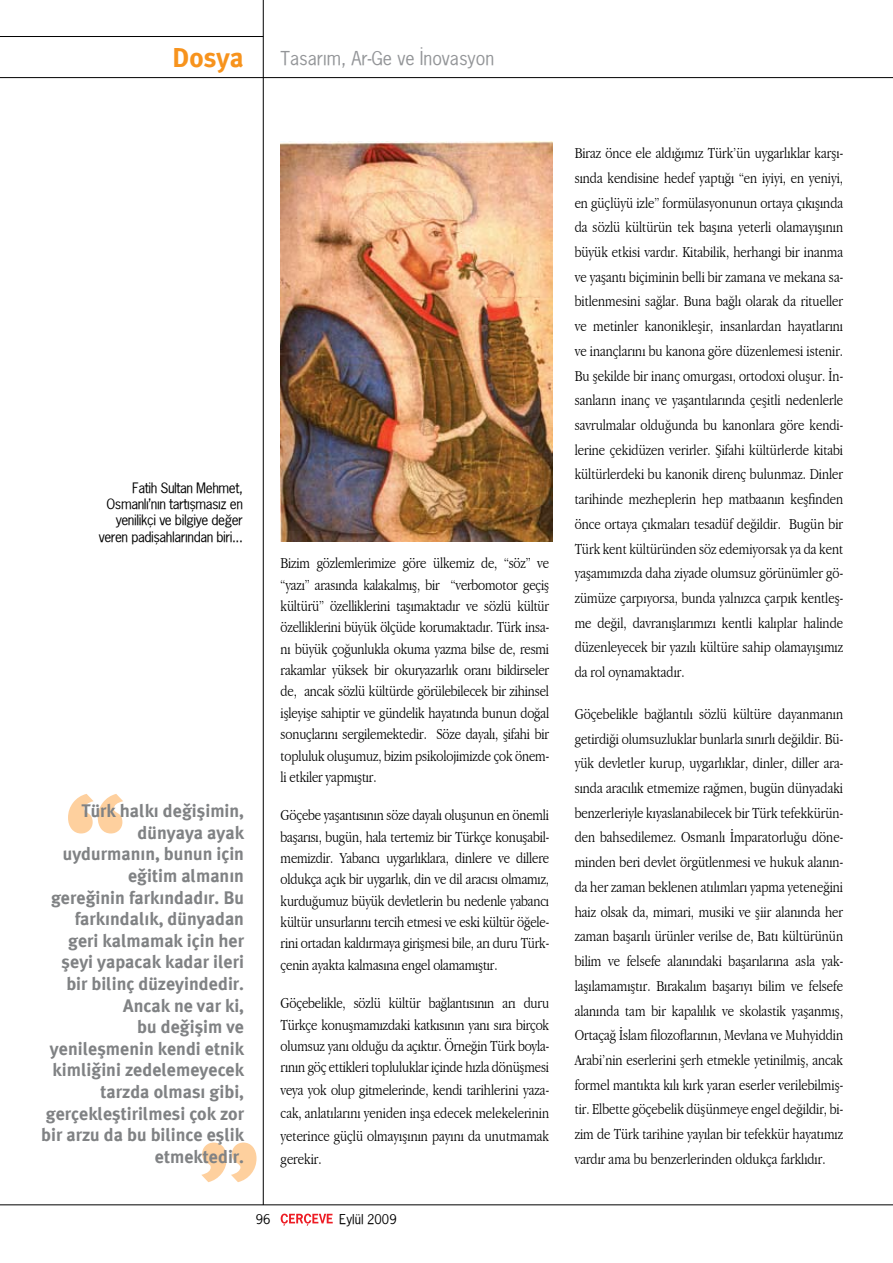
<style>
.page{position:relative;width:893px;height:1263px;background:#fff}
.page>*{position:absolute;margin:0;border:0;box-sizing:border-box;transform-origin:0 0}
.t1{font:700 27px "Sumerbank";color:#f7931d}
.t2{font:700 18px/21.6px "Sumerbank";color:#808284;text-align:right}
.t3{font:18px "News Gothic";color:#939598}
.t4{font:300 condensed 15.75px/24.8px "Garamond";letter-spacing:-.005em;color:#000;text-align:justify}
.t5{font:13.5px/16.2px "News Gothic";letter-spacing:-.03em;color:#000;text-align:right}
.t6{font:12.75px "News Gothic";color:#000}
</style>
<div class="page">
<hr style="left:263px;top:0;width:1px;height:1205px;background:#000">
<svg style="left:281px;top:1213px;width:52px;height:13px"></svg>
<hr style="left:0;top:1204px;width:893px;height:1px;background:#000">
<hr style="left:0;top:77px;width:893px;height:1px;background:#000">
<hr style="left:0;top:36px;width:263px;height:1px;background:#000">
<svg style="left:68px;top:794px;width:55px;height:39px"></svg>
<svg style="left:201px;top:1142px;width:56px;height:40px"></svg>
<img style="left:281px;top:141px;width:272px;height:401px">
<h1 class="t1" style="left:172px;top:42px;width:73px">Dosya</h1>
<p class="t3" style="left:281px;top:47px;width:215px">Tasarım, Ar-Ge ve İnovasyon</p>
<p class="t5" style="left:99px;top:479px;width:146px">Fatih Sultan Mehmet,<br>Osmanlı’nın tartışmasız en yenilikçi ve bilgiye değer veren padişahlarından biri...</p>
<p class="t2" style="left:41px;top:800px;width:204px">Türk halkı değişimin, dünyaya ayak uydurmanın, bunun için eğitim almanın<br>gereğinin farkındadır. Bu farkındalık, dünyadan geri kalmamak için her şeyi yapacak kadar ileri bir bilinç düzeyindedir.<br>Ancak ne var ki,<br>bu değişim ve yenileşmenin kendi etnik kimliğini zedelemeyecek tarzda olması gibi, gerçekleştirilmesi çok zor bir arzu da bu bilince eşlik etmektedir.</p>
<p class="t4" style="left:281px;top:552px;width:270px;line-height:21.3px">Bizim gözlemlerimize göre ülkemiz de, “söz” ve “yazı” arasında kalakalmış, bir “verbomotor geçiş kültürü” özelliklerini taşımaktadır ve sözlü kültür özelliklerini büyük ölçüde korumaktadır. Türk insa&shy;nı büyük çoğunlukla okuma yazma bilse de, resmi rakamlar yüksek bir okuryazarlık oranı bildirseler de, ancak sözlü kültürde görülebilecek bir zihinsel işleyişe sahiptir ve gündelik hayatında bunun doğal sonuçlarını sergilemektedir. Söze dayalı, şifahi bir topluluk oluşumuz, bizim psikolojimizde çok önem&shy;li etkiler yapmıştır.</p>
<p class="t4" style="left:281px;top:804px;width:270px;line-height:21.3px">Göçebe yaşantısının söze dayalı oluşunun en önemli başarısı, bugün, hala tertemiz bir Türkçe konuşabil&shy;memizdir. Yabancı uygarlıklara, dinlere ve dillere oldukça açık bir uygarlık, din ve dil aracısı olmamız, kurduğumuz büyük devletlerin bu nedenle yabancı kültür unsurlarını tercih etmesi ve eski kültür öğele&shy;rini ortadan kaldırmaya girişmesi bile, arı duru Türk&shy;çenin ayakta kalmasına engel olamamıştır.</p>
<p class="t4" style="left:281px;top:992px;width:270px;line-height:21.3px">Göçebelikle, sözlü kültür bağlantısının arı duru Türkçe konuşmamızdaki katkısının yanı sıra birçok olumsuz yanı olduğu da açıktır. Örneğin Türk boyla&shy;rının göç ettikleri topluluklar içinde hızla dönüşmesi</p>
<p class="t4" style="left:281px;top:1079px;width:270px;line-height:22.8px">veya yok olup gitmelerinde, kendi tarihlerini yaza&shy;cak, anlatılarını yeniden inşa edecek melekelerinin yeterince güçlü olmayışının payını da unutmamak gerekir.</p>
<p class="t6" style="left:256px;top:1211px;width:16px">96</p>
<p class="t6" style="left:339px;top:1211px;width:59px">Eylül 2009</p>
<p class="t4" style="left:575px;top:141px;width:270px">Biraz önce ele aldığımız Türk’ün uygarlıklar karşı&shy;sında kendisine hedef yaptığı “en iyiyi, en yeniyi, en güçlüyü izle” formülasyonunun ortaya çıkışında da sözlü kültürün tek başına yeterli olamayışının büyük etkisi vardır. Kitabilik, herhangi bir inanma ve yaşantı biçiminin belli bir zamana ve mekana sa&shy;bitlenmesini sağlar. Buna bağlı olarak da ritueller ve metinler kanonikleşir, insanlardan hayatlarını ve inançlarını bu kanona göre düzenlemesi istenir.<br>Bu şekilde bir inanç omurgası, ortodoxi oluşur. İn&shy;sanların inanç ve yaşantılarında çeşitli nedenlerle savrulmalar olduğunda bu kanonlara göre kendi&shy;lerine çekidüzen verirler. Şifahi kültürlerde kitabi kültürlerdeki bu kanonik direnç bulunmaz. Dinler tarihinde mezheplerin hep matbaanın keşfinden önce ortaya çıkmaları tesadüf değildir. Bugün bir Türk kent kültüründen söz edemiyorsak ya da kent yaşamımızda daha ziyade olumsuz görünümler gö&shy;zümüze çarpıyorsa, bunda yalnızca çarpık kentleş&shy;me değil, davranışlarımızı kentli kalıplar halinde düzenleyecek bir yazılı kültüre sahip olamayışımız da rol oynamaktadır.</p>
<p class="t4" style="left:575px;top:701px;width:270px">Göçebelikle bağlantılı sözlü kültüre dayanmanın getirdiği olumsuzluklar bunlarla sınırlı değildir. Bü&shy;yük devletler kurup, uygarlıklar, dinler, diller ara&shy;sında aracılık etmemize rağmen, bugün dünyadaki benzerleriyle kıyaslanabilecek bir Türk tefekkürün&shy;den bahsedilemez. Osmanlı İmparatorluğu döne&shy;minden beri devlet örgütlenmesi ve hukuk alanın&shy;da her zaman beklenen atılımları yapma yeteneğini haiz olsak da, mimari, musiki ve şiir alanında her zaman başarılı ürünler verilse de, Batı kültürünün bilim ve felsefe alanındaki başarılarına asla yak&shy;laşılamamıştır. Bırakalım başarıyı bilim ve felsefe alanında tam bir kapalılık ve skolastik yaşanmış, Ortaçağ İslam filozoflarının, Mevlana ve Muhyiddin Arabi’nin eserlerini şerh etmekle yetinilmiş, ancak formel mantıkta kılı kırk yaran eserler verilebilmiş&shy;tir. Elbette göçebelik düşünmeye engel değildir, bi&shy;zim de Türk tarihine yayılan bir tefekkür hayatımız vardır ama bu benzerlerinden oldukça farklıdır.</p>
</div>
